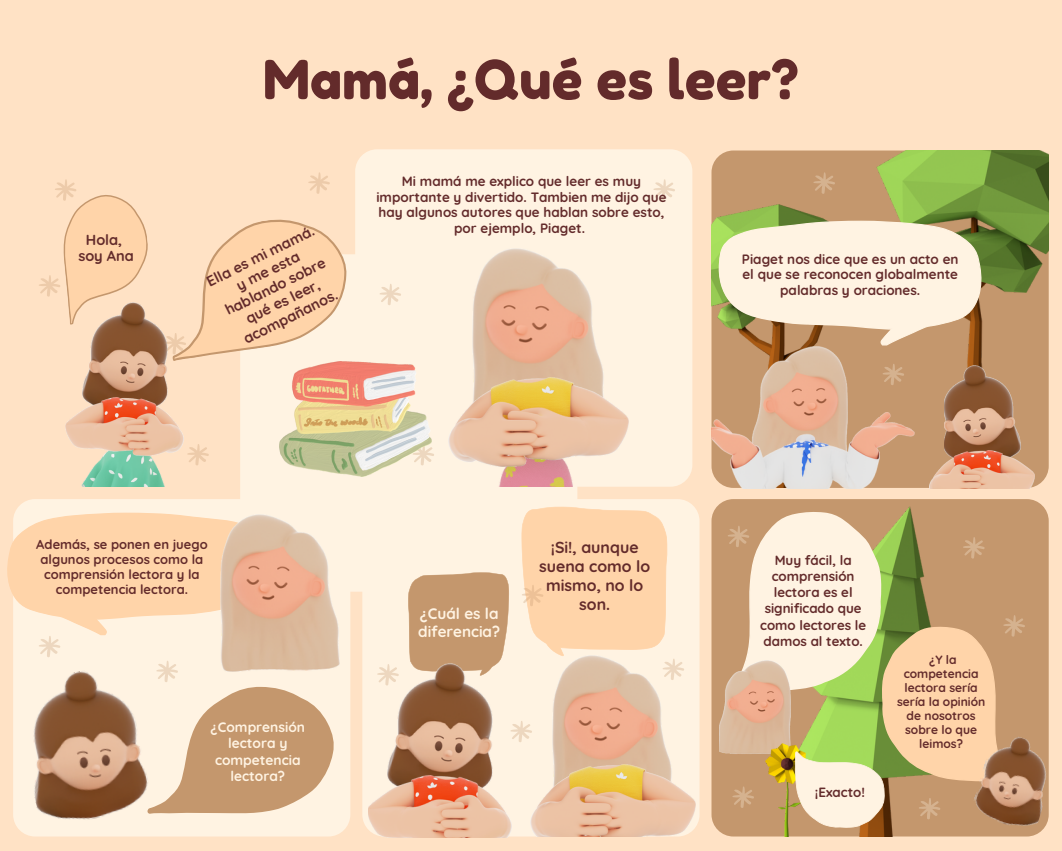
<style>
.page{position:relative;width:1062px;height:851px;background:#fff}
.page>*{position:absolute;margin:0;border:0;box-sizing:border-box;transform-origin:0 0}
.t1{font:54px "Fredoka One";color:#632b2b}
.t2{font:700 15.9px/18.9px "Quicksand";color:#632b2b;text-align:center}
.t3{font:700 15.3px/18.5px "Quicksand";color:#fff3e2}
.t4{font:700 14.55px/16.8px "Quicksand";color:#632b2b;text-align:center}
.t5{font:700 13.8px/16.5px "Quicksand";color:#fff3e2;text-align:center}
.t6{font:700 13.5px/15.8px "Quicksand";color:#632b2b;text-align:center}
.t7{font:700 13.35px/16.2px "Quicksand";color:#632b2b;text-align:center}
.t8{font:700 13.05px/15.1px "Quicksand";color:#632b2b;text-align:center}
.t9{font:700 12px/14px "Quicksand";color:#632b2b;text-align:center}
</style>
<div class="page">
<div style="left:0;top:0;width:1062px;height:850px;background:#ffe2c5"></div>
<div style="left:13px;top:499px;width:337px;height:337px;background:#fff3e2;border-radius:22px"></div>
<div style="left:240px;top:254px;width:337px;height:337px;background:#fff3e2;border-radius:22px"></div>
<div style="left:362px;top:499px;width:338px;height:337px;background:#fff3e2;border-radius:22px"></div>
<div style="left:355px;top:149px;width:337px;height:337px;background:#fff3e2;border-radius:22px"></div>
<div style="left:712px;top:499px;width:337px;height:337px;background:#c4976d;border-radius:22px"></div>
<div style="left:712px;top:150px;width:337px;height:338px;background:#c4976d;border-radius:22px"></div>
<img style="left:877px;top:150px;width:172px;height:338px">
<img style="left:82px;top:361px;width:85px;height:36px">
<img style="left:81px;top:455px;width:84px;height:32px">
<img style="left:66px;top:397px;width:118px;height:58px">
<img style="left:473px;top:249px;width:131px;height:128px">
<img style="left:497px;top:466px;width:76px;height:20px">
<img style="left:449px;top:377px;width:180px;height:89px">
<img style="left:712px;top:204px;width:166px;height:208px">
<svg style="left:718px;top:221px;width:264px;height:124px;background:#e9dabf"></svg>
<img style="left:751px;top:346px;width:96px;height:66px">
<img style="left:712px;top:412px;width:203px;height:77px">
<img style="left:944px;top:365px;width:76px;height:85px">
<img style="left:930px;top:450px;width:104px;height:38px">
<svg style="left:408px;top:572px;width:101px;height:95px;background:#c89d75"></svg>
<img style="left:13px;top:813px;width:141px;height:15px">
<img style="left:335px;top:615px;width:4px;height:52px">
<img style="left:388px;top:663px;width:104px;height:112px">
<img style="left:368px;top:775px;width:144px;height:62px">
<img style="left:553px;top:680px;width:118px;height:85px">
<img style="left:531px;top:765px;width:164px;height:71px">
<img style="left:833px;top:506px;width:78px;height:330px">
<img style="left:1025px;top:729px;width:24px;height:104px">
<img style="left:719px;top:684px;width:8px;height:70px">
<img style="left:784px;top:827px;width:5px;height:9px">
<svg style="left:377px;top:663px;width:22px;height:22px"></svg>
<svg style="left:187px;top:444px;width:22px;height:21px"></svg>
<svg style="left:431px;top:447px;width:3px;height:14px"></svg>
<svg style="left:7px;top:512px;width:328px;height:301px"></svg>
<svg style="left:510px;top:721px;width:22px;height:21px"></svg>
<svg style="left:522px;top:506px;width:162px;height:174px"></svg>
<svg style="left:882px;top:363px;width:22px;height:22px"></svg>
<svg style="left:813px;top:172px;width:22px;height:22px"></svg>
<svg style="left:653px;top:179px;width:22px;height:22px"></svg>
<svg style="left:380px;top:284px;width:21px;height:21px"></svg>
<svg style="left:727px;top:511px;width:298px;height:316px"></svg>
<svg style="left:39px;top:172px;width:308px;height:189px"></svg>
<img style="left:279px;top:361px;width:152px;height:116px">
<p class="t4" style="left:86px;top:231px;width:38px">Hola,</p>
<p class="t4" style="left:78px;top:247px;width:57px">soy Ana</p>
<p class="t1" style="left:263px;top:47px;width:537px">Mamá, ¿Qué es leer?</p>
<p class="t4" style="left:204px;top:274px;width:120px;rotate:-26deg">Ella es mi mamá.</p>
<p class="t4" style="left:215px;top:287px;width:112px;rotate:-26deg">y me esta hablando sobre qué es leer, acompañanos.</p>
<p class="t6" style="left:376px;top:173px;width:292px">Mi mamá me explico que leer es muy importante y divertido. Tambien me dijo que hay algunos autores que hablan sobre esto, por ejemplo, Piaget.</p>
<p class="t6" style="left:742px;top:250px;width:218px">Piaget nos dice que es un acto en el que se reconocen globalmente palabras y oraciones.</p>
<p class="t8" style="left:36px;top:536px;width:173px">Además, se ponen en juego algunos procesos como la comprensión lectora y la competencia lectora.</p>
<p class="t5" style="left:211px;top:718px;width:96px">¿Comprensión lectora y competencia lectora?</p>
<p class="t3" style="left:418px;top:603px;width:84px">¿Cuál es la diferencia?</p>
<p class="t2" style="left:539px;top:537px;width:112px">¡Si!, aunque suena como lo mismo, no lo son.</p>
<p class="t7" style="left:760px;top:552px;width:108px">Muy fácil, la comprensión lectora es el significado que como lectores le damos al texto.</p>
<p class="t7" style="left:815px;top:783px;width:52px">¡Exacto!</p>
<p class="t9" style="left:897px;top:652px;width:90px">¿Y la competencia lectora sería sería la opinión de nosotros sobre lo que leimos?</p>
</div>
